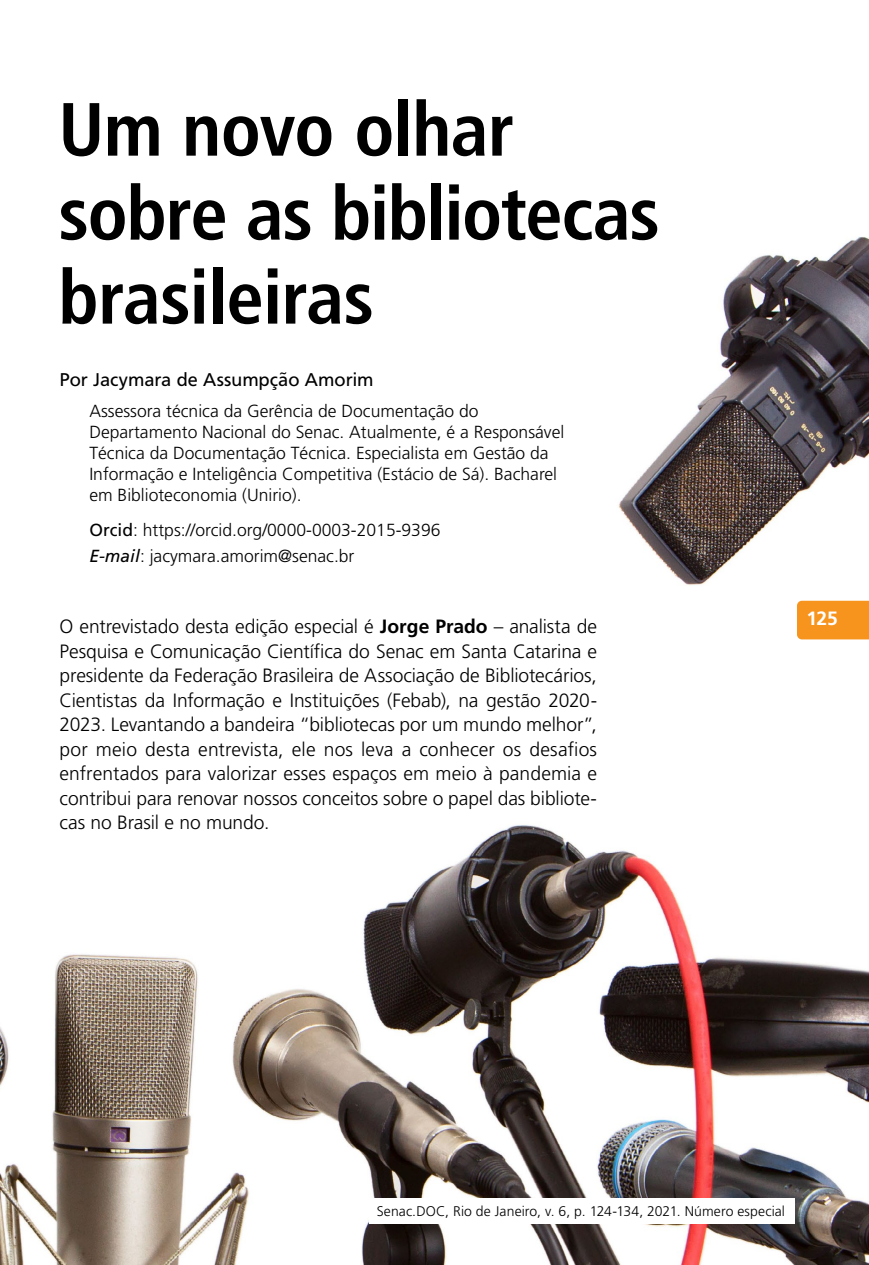
<style>
.page{position:relative;width:869px;height:1265px;background:#fff}
.page>*{position:absolute;margin:0;border:0;box-sizing:border-box;transform-origin:0 0}
.t1{font:700 condensed 75.25px/84px "Frutiger";letter-spacing:-.02em;color:#000}
.t2{font:300 19.25px/24.5px "Frutiger";letter-spacing:-.005em;color:#000;text-align:justify}
.t3{font:19.25px "Frutiger";color:#000}
.t4{font:700 19.25px "Frutiger";color:#fff}
.t5{font:300 17.5px/21px "Frutiger";color:#000}
.t6{font:300 14px "Frutiger";letter-spacing:.01em;color:#000}
.s1{font-weight:400}
.s2{font-weight:400;font-style:italic}
.s3{font-weight:700}
</style>
<div class="page">
<img style="left:0;top:236px;width:868px;height:1029px">
<div style="left:60px;top:404px;width:536px;height:100px;background:#fff"></div>
<div style="left:60px;top:523px;width:536px;height:16px;background:#fff"></div>
<div style="left:60px;top:549px;width:536px;height:16px;background:#fff"></div>
<div style="left:796px;top:601px;width:72px;height:38px;background:#f7941e"></div>
<div style="left:369px;top:1198px;width:425px;height:26px;background:#fff"></div>
<h1 class="t1" style="left:58px;top:88px;width:603px">Um novo olhar sobre as bibliotecas brasileiras</h1>
<p class="t3" style="left:60px;top:368px;width:315px">Por Jacymara de Assumpção Amorim</p>
<p class="t5" style="left:89px;top:400px;width:476px">Assessora técnica da Gerência de Documentação do Departamento Nacional do Senac. Atualmente, é a Responsável Técnica da Documentação Técnica. Especialista em Gestão da Informação e Inteligência Competitiva (Estácio de Sá). Bacharel em Biblioteconomia (Unirio).</p>
<p class="t5" style="left:89px;top:517px;width:352px;line-height:25.9px"><span class="s1">Orcid</span>: https://orcid.org/0000-0003-2015-9396<br><span class="s2">E-mail</span>: jacymara.amorim@senac.br</p>
<p class="t2" style="left:60px;top:614px;width:538px">O entrevistado desta edição especial é <span class="s3">Jorge Prado</span> – analista de Pesquisa e Comunicação Científica do Senac em Santa Catarina e presidente da Federação Brasileira de Associação de Bibliotecários, Cientistas da Informação e Instituições (Febab), na gestão 2020- 2023. Levantando a bandeira “bibliotecas por um mundo melhor”, por meio desta entrevista, ele nos leva a conhecer os desafios enfrentados para valorizar esses espaços em meio à pandemia e contribui para renovar nossos conceitos sobre o papel das bibliote&shy;cas no Brasil e no mundo.</p>
<p class="t4" style="left:806px;top:607px;width:33px">125</p>
<p class="t6" style="left:376px;top:1203px;width:409px">Senac.DOC, Rio de Janeiro, v. 6, p. 124-134, 2021. Número especial</p>
</div>
